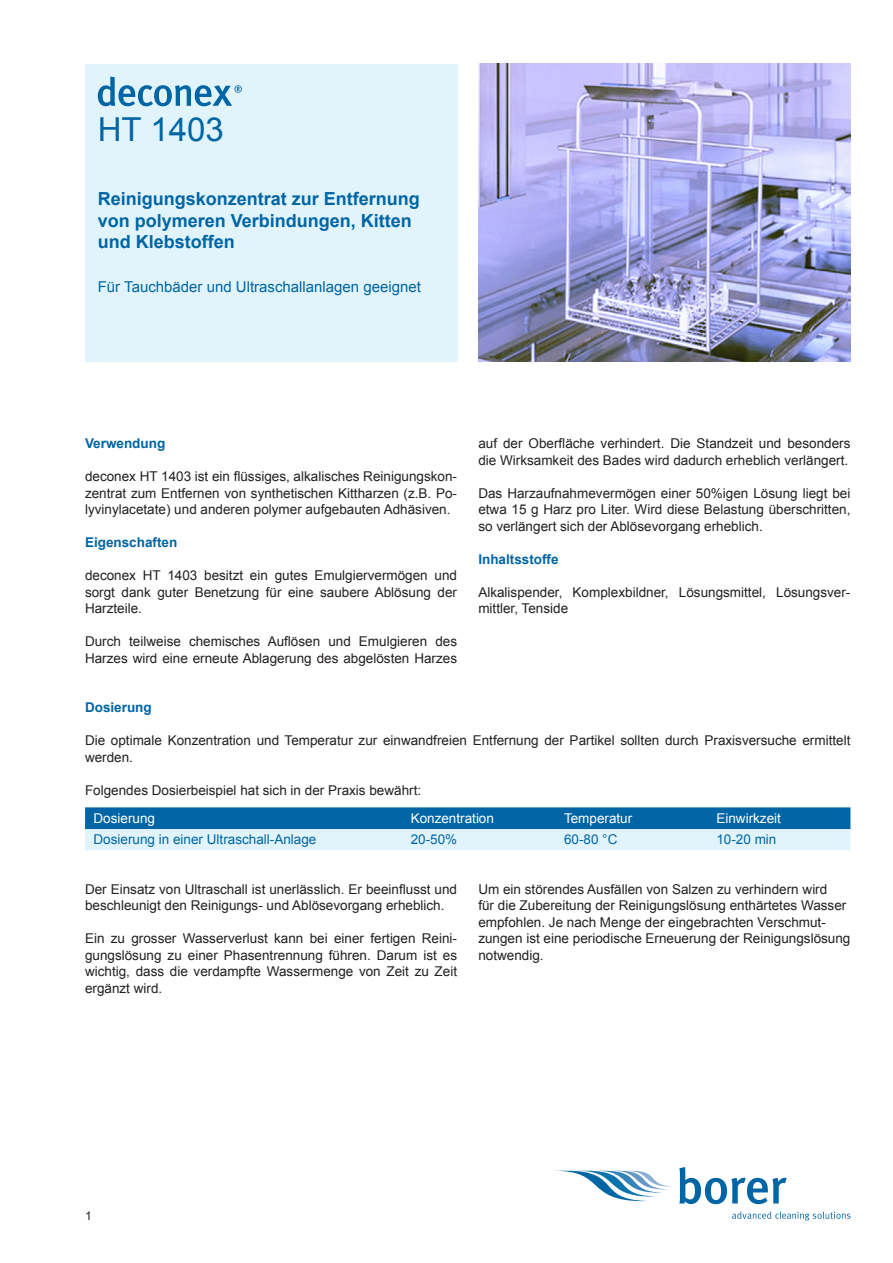
<style>
.page{position:relative;width:893px;height:1263px;background:#fff}
.page>*{position:absolute;margin:0;border:0;box-sizing:border-box;transform-origin:0 0}
.ProdBez_1_Seite{font:33px "Arial";color:#0065a4}
.Produkt-Titel{font:700 18px/21.6px "Arial";color:#0065a4}
.Produkt-Untertitel{font:15px "Arial";color:#0065a4}
.Text{font:13.5px/16.5px "Arial";color:#231f20}
.Texttitel{font:13.5px/16.5px "Arial";color:#231f20}
.Tabelleninhalt{font:13.5px "Arial";color:#0065a4}
.Texttitel-2{font:700 13.5px "Arial";color:#0065a4}
.Tabelleninhalt-2{font:13.5px "Arial";color:#fff}
.t1{font:12px "Arial";color:#231f20}
</style>
<div class="page">
<div style="left:85px;top:64px;width:372px;height:297px;background:#e1f4fc"></div>
<svg style="left:562px;top:1171px;width:111px;height:30px"></svg>
<svg style="left:679px;top:1167px;width:108px;height:37px"></svg>
<svg style="left:732px;top:1211px;width:118px;height:9px"></svg>
<svg style="left:98px;top:77px;width:144px;height:29px"></svg>
<img style="left:479px;top:64px;width:371px;height:297px">
<svg style="left:85px;top:807px;width:765px;height:43px;background:#70accf"></svg>
<p class="ProdBez_1_Seite" style="left:98px;top:108px;width:127px">HT 1403</p>
<p class="Produkt-Titel" style="left:98px;top:189px;width:324px">Reinigungskonzentrat zur Entfernung von polymeren Verbindungen, Kitten und Klebstoffen</p>
<p class="Produkt-Untertitel" style="left:98px;top:277px;width:325px">Für Tauchbäder und Ultraschallanlagen geeignet</p>
<p class="Texttitel-2" style="left:85px;top:434px;width:82px">Verwendung</p>
<p class="Text" style="left:85px;top:468px;width:374px;text-align:justify">deconex HT 1403 ist ein flüssiges, alkalisches Reinigungskon&shy;zentrat zum Entfernen von synthetischen Kittharzen (z.B. Po&shy;lyvinylacetate) und anderen polymer aufgebauten Adhäsiven.</p>
<p class="Texttitel-2" style="left:85px;top:533px;width:94px">Eigenschaften</p>
<p class="Text" style="left:85px;top:567px;width:374px;text-align:justify">deconex HT 1403 besitzt ein gutes Emulgiervermögen und sorgt dank guter Benetzung für eine saubere Ablösung der Harzteile.</p>
<p class="Text" style="left:85px;top:633px;width:374px">Durch teilweise chemisches Auflösen und Emulgieren des<br>Harzes wird eine erneute Ablagerung des abgelösten Harzes</p>
<p class="Text" style="left:478px;top:435px;width:374px">auf der Oberfläche verhindert. Die Standzeit und besonders die Wirksamkeit des Bades wird dadurch erheblich verlängert.</p>
<p class="Text" style="left:478px;top:485px;width:374px;text-align:justify">Das Harzaufnahmevermögen einer 50%igen Lösung liegt bei etwa 15 g Harz pro Liter. Wird diese Belastung überschritten, so verlängert sich der Ablösevorgang erheblich.</p>
<p class="Texttitel-2" style="left:478px;top:550px;width:82px">Inhaltsstoffe</p>
<p class="Text" style="left:478px;top:584px;width:374px">Alkalispender, Komplexbildner, Lösungsmittel, Lösungsver&shy;mittler, Tenside</p>
<p class="Texttitel-2" style="left:85px;top:698px;width:68px">Dosierung</p>
<p class="Text" style="left:85px;top:732px;width:767px">Die optimale Konzentration und Temperatur zur einwandfreien Entfernung der Partikel sollten durch Praxisversuche ermittelt werden.</p>
<p class="Text" style="left:85px;top:782px;width:338px">Folgendes Dosierbeispiel hat sich in der Praxis bewährt:</p>
<p class="Tabelleninhalt-2" style="left:94px;top:810px;width:63px">Dosierung</p>
<p class="Tabelleninhalt-2" style="left:411px;top:810px;width:85px">Konzentration</p>
<p class="Tabelleninhalt-2" style="left:564px;top:810px;width:70px">Temperatur</p>
<p class="Tabelleninhalt-2" style="left:716px;top:810px;width:66px">Einwirkzeit</p>
<p class="Tabelleninhalt" style="left:94px;top:831px;width:224px">Dosierung in einer Ultraschall-Anlage</p>
<p class="Tabelleninhalt" style="left:411px;top:831px;width:48px">20-50%</p>
<p class="Tabelleninhalt" style="left:564px;top:831px;width:55px">60-80 °C</p>
<p class="Tabelleninhalt" style="left:716px;top:831px;width:62px">10-20 min</p>
<p class="Text" style="left:85px;top:881px;width:374px">Der Einsatz von Ultraschall ist unerlässlich. Er beeinflusst und beschleunigt den Reinigungs- und Ablösevorgang erheblich.</p>
<p class="Text" style="left:85px;top:930px;width:374px;text-align:justify">Ein zu grosser Wasserverlust kann bei einer fertigen Reini&shy;gungslösung zu einer Phasentrennung führen. Darum ist es wichtig, dass die verdampfte Wassermenge von Zeit zu Zeit ergänzt wird.</p>
<p class="Texttitel" style="left:478px;top:881px;width:374px">Um ein störendes Ausfällen von Salzen zu verhindern wird<br>für die Zubereitung der Reinigungslösung enthärtetes Wasser empfohlen. Je nach Menge der eingebrachten Verschmut&shy;zungen ist eine periodische Erneuerung der Reinigungslösung notwendig.</p>
<p class="t1" style="left:85px;top:1208px;width:8px">1</p>
</div>
